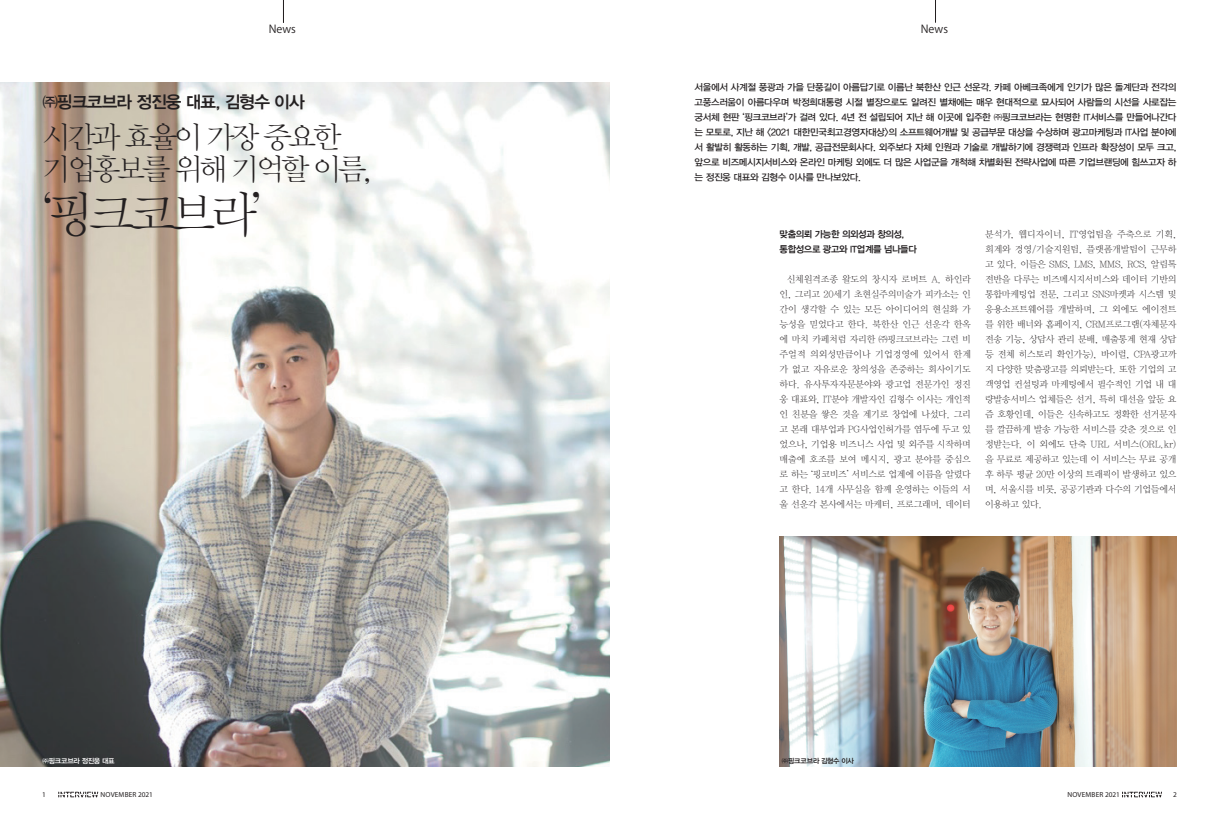
<style>
.page{position:relative;width:1219px;height:823px;background:#fff}
.page>*{position:absolute;margin:0;border:0;box-sizing:border-box;transform-origin:0 0}
.t1{font:49px "YDVY Mj O11";letter-spacing:-.11em;color:#231f20}
.t2{font:30px/31.5px "YDVY Mj O11";letter-spacing:-.11em;color:#231f20}
.t3{font:17px "YDVYGO34";letter-spacing:-.05em;color:#231f20}
.t4{font:11px "Koz Go Pr 6 N";color:#231f20}
.t5{font:9.4px/15px "YDVY Mj O11";letter-spacing:-.025em;color:#231f20;text-align:justify}
.t6{font:9.4px/15px "YDVYGO33";letter-spacing:-.04em;color:#231f20;text-align:justify}
.t7{font:9.4px/15px "YDVYGO34";letter-spacing:-.04em;color:#231f20}
.t8{font:7.3px "Myriad Pro";letter-spacing:.02em;color:#231f20}
.t9{font:7px "YDVYGO34";letter-spacing:-.045em;color:#fff}
.t10{font:7px "YDVYGO34";letter-spacing:-.045em;color:#231f20}
</style>
<div class="page">
<svg style="left:58px;top:791px;width:40px;height:6px"></svg>
<svg style="left:1122px;top:791px;width:40px;height:6px"></svg>
<img style="left:0;top:82px;width:609px;height:683px">
<svg style="left:283px;top:0;width:1px;height:23px"></svg>
<svg style="left:935px;top:0;width:1px;height:23px"></svg>
<img style="left:780px;top:536px;width:396px;height:229px">
<p class="t4" style="left:269px;top:22px;width:29px">News</p>
<p class="t4" style="left:921px;top:22px;width:29px">News</p>
<h3 class="t3" style="left:43px;top:91px;width:264px">㈜핑크코브라 정진웅 대표, 김형수 이사</h3>
<p class="t6" style="left:694px;top:79px;width:483px">서울에서 사계절 풍광과 가을 단풍길이 아름답기로 이름난 북한산 인근 선운각. 카페 아베크족에게 인기가 많은 돌계단과 전각의 고풍스러움이 아름다우며 박정희대통령 시절 별장으로도 알려진 별채에는 매우 현대적으로 묘사되어 사람들의 시선을 사로잡는 궁서체 현판 ‘핑크코브라’가 걸려 있다. 4년 전 설립되어 지난 해 이곳에 입주한 ㈜핑크코브라는 현명한 IT서비스를 만들어나간다 는 모토로, 지난 해 &lt;2021 대한민국최고경영자대상&gt;의 소프트웨어개발 및 공급부문 대상을 수상하며 광고마케팅과 IT사업 분야에 서 활발히 활동하는 기획, 개발, 공급전문회사다. 외주보다 자체 인원과 기술로 개발하기에 경쟁력과 인프라 확장성이 모두 크고, 앞으로 비즈메시지서비스와 온라인 마케팅 외에도 더 많은 사업군을 개척해 차별화된 전략사업에 따른 기업브랜딩에 힘쓰고자 하 는 정진웅 대표와 김형수 이사를 만나보았다.</p>
<h2 class="t2" style="left:43px;top:119px;width:333px">시간과 효율이 가장 중요한 기업홍보를 위해 기억할 이름,</h2>
<h1 class="t1" style="left:43px;top:182px;width:221px">‘핑크코브라’</h1>
<p class="t5" style="left:985px;top:226px;width:193px">분석가, 웹디자이너, IT영업팀을 주축으로 기획, 회계와 경영/기술지원팀, 플랫폼개발팀이 근무하 고 있다. 이들은 SMS, LMS, MMS, RCS, 알림톡 전반을 다루는 비즈메시지서비스와 데이터 기반의 통합마케팅업 전문, 그리고 SNS마켓과 시스템 및 응용소프트웨어를 개발하며, 그 외에도 에이전트 를 위한 배너와 홈페이지, CRM프로그램(자체문자 전송 기능, 상담사 관리 분배, 매출통계 현재 상담 등 전체 히스토리 확인가능), 바이럴, CPA광고까 지 다양한 맞춤광고를 의뢰받는다. 또한 기업의 고 객영업 컨설팅과 마케팅에서 필수적인 기업 내 대 량발송서비스 업체들은 선거, 특히 대선을 앞둔 요 즘 호황인데, 이들은 신속하고도 정확한 선거문자 를 깔끔하게 발송 가능한 서비스를 갖춘 것으로 인 정받는다. 이 외에도 단축 URL 서비스(ORL.kr) 을 무료로 제공하고 있는데 이 서비스는 무료 공개 후 하루 평균 20만 이상의 트래픽이 발생하고 있으 며, 서울시를 비롯, 공공기관과 다수의 기업들에서 이용하고 있다.</p>
<p class="t7" style="left:780px;top:226px;width:139px">맞춤의뢰 가능한 의외성과 창의성, 통합성으로 광고와 IT업계를 넘나들다</p>
<p class="t5" style="left:780px;top:271px;width:193px;text-indent:7px">신체원격조종 왈도의 창시자 로버트 A. 하인라 인, 그리고 20세기 초현실주의미술가 피카소는 인 간이 생각할 수 있는 모든 아이디어의 현실화 가 능성을 믿었다고 한다. 북한산 인근 선운각 한옥 에 마치 카페처럼 자리한 ㈜핑크코브라는 그런 비 주얼적 의외성만큼이나 기업경영에 있어서 한계 가 없고 자유로운 창의성을 존중하는 회사이기도 하다. 유사투자자문분야와 광고업 전문가인 정진 웅 대표와, IT분야 개발자인 김형수 이사는 개인적 인 친분을 쌓은 것을 계기로 창업에 나섰다. 그리 고 본래 대부업과 PG사업인허가를 염두에 두고 있 었으나, 기업용 비즈니스 사업 및 외주를 시작하며 매출에 호조를 보여 메시지, 광고 분야를 중심으 로 하는 ‘핑코비즈’ 서비스로 업계에 이름을 알렸다 고 한다. 14개 사무실을 함께 운영하는 이들의 서 울 선운각 본사에서는 마케터, 프로그래머, 데이터</p>
<p class="t9" style="left:43px;top:755px;width:74px">㈜핑크코브라 정진웅 대표</p>
<p class="t10" style="left:782px;top:755px;width:74px">㈜핑크코브라 김형수 이사</p>
<p class="t8" style="left:42px;top:789px;width:5px">1</p>
<p class="t8" style="left:101px;top:789px;width:54px">NOVEMBER 2021</p>
<p class="t8" style="left:1067px;top:789px;width:54px">NOVEMBER 2021</p>
<p class="t8" style="left:1173px;top:789px;width:5px">2</p>
</div>
